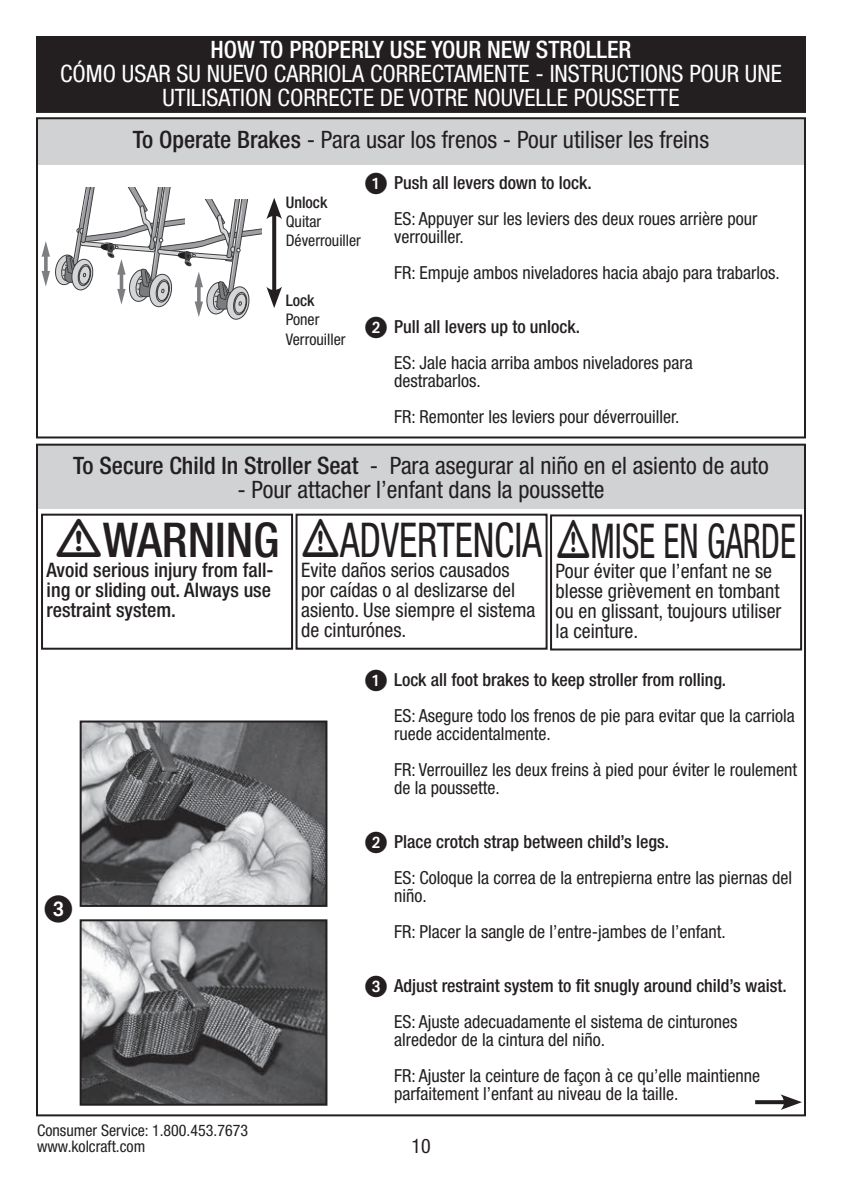
<style>
.page{position:relative;width:842px;height:1191px;background:#fff}
.page>*{position:absolute;margin:0;border:0;box-sizing:border-box;transform-origin:0 0}
.t1{font:condensed 48px "Helvetica Neue";color:#231f20;scale:.81 1}
.t2{font:condensed 48px "Helvetica Neue";color:#231f20;scale:.72 1}
.t3{font:500 condensed 48px "Helvetica Neue";color:#231f20}
.t4{font:condensed 24px "Helvetica Neue";color:#231f20}
.t5{font:condensed 24px/24px "Helvetica Neue";color:#fff;text-align:center}
.t6{font:500 condensed 24px "Helvetica Neue";color:#fff}
.t7{font:condensed 20px/20px "Helvetica Neue";color:#231f20}
.t8{font:500 condensed 20px/20px "Helvetica Neue";color:#231f20}
.t9{font:condensed 18px/18px "Helvetica Neue";color:#231f20}
.t10{font:500 condensed 18px "Helvetica Neue";color:#231f20}
.t11{font:condensed 16px/19.2px "Helvetica Neue";color:#231f20}
.t12{font:500 condensed 16px "Helvetica Neue";color:#231f20}
.s1{font-weight:500}
</style>
<div class="page">
<div style="left:37px;top:118px;width:768px;height:46px;background:#d1d2d4"></div>
<div style="left:37px;top:37px;width:768px;height:75px;background:#231f20"></div>
<div style="left:36px;top:36px;width:770px;height:77px;border:2px solid #231f20"></div>
<div style="left:36px;top:117px;width:770px;height:321px;border:2px solid #231f20"></div>
<div style="left:37px;top:444px;width:768px;height:65px;background:#d1d2d4"></div>
<svg style="left:755px;top:1100px;width:25px;height:4px"></svg>
<svg style="left:780px;top:1094px;width:22px;height:16px"></svg>
<img style="left:83px;top:922px;width:241px;height:180px">
<div style="left:80px;top:919px;width:247px;height:186px;border:2px solid #231f20"></div>
<img style="left:83px;top:723px;width:241px;height:181px">
<div style="left:80px;top:720px;width:247px;height:187px;border:2px solid #231f20"></div>
<svg style="left:42px;top:187px;width:240px;height:133px"></svg>
<div style="left:41px;top:513px;width:252px;height:136px;border:2px solid #231f20"></div>
<div style="left:295px;top:513px;width:252px;height:136px;border:2px solid #231f20"></div>
<div style="left:550px;top:514px;width:252px;height:136px;border:2px solid #231f20"></div>
<h2 class="t6" style="left:210px;top:35px;width:422px">HOW TO PROPERLY USE YOUR NEW STROLLER</h2>
<h2 class="t5" style="left:60px;top:61px;width:723px">CÓMO USAR SU NUEVO CARRIOLA CORRECTAMENTE - INSTRUCTIONS POUR UNE<br>UTILISATION CORRECTE DE VOTRE NOUVELLE POUSSETTE</h2>
<h2 class="t4" style="left:133px;top:125px;width:578px"><span class="s1">To Operate Brakes</span> - Para usar los frenos - Pour utiliser les freins</h2>
<p class="t12" style="left:286px;top:193px;width:43px">Unlock</p>
<p class="t11" style="left:286px;top:212px;width:77px">Quitar<br>Déverrouiller</p>
<p class="t12" style="left:286px;top:291px;width:30px">Lock</p>
<p class="t11" style="left:286px;top:310px;width:61px">Poner<br>Verrouiller</p>
<p class="t10" style="left:394px;top:172px;width:199px">Push all levers down to lock.</p>
<p class="t9" style="left:394px;top:209px;width:365px">ES: Appuyer sur les leviers des deux roues arrière pour verrouiller.</p>
<p class="t9" style="left:394px;top:263px;width:387px">FR: Empuje ambos niveladores hacia abajo para trabarlos.</p>
<p class="t10" style="left:394px;top:316px;width:188px">Pull all levers up to unlock.</p>
<p class="t9" style="left:394px;top:353px;width:300px">ES: Jale hacia arriba ambos niveladores para destrabarlos.</p>
<p class="t9" style="left:394px;top:407px;width:287px">FR: Remonter les leviers pour déverrouiller.</p>
<h2 class="t4" style="left:73px;top:452px;width:697px"><span class="s1">To Secure Child In Stroller Seat</span> - Para asegurar al niño en el asiento de auto</h2>
<h2 class="t4" style="left:237px;top:476px;width:369px">- Pour attacher l’enfant dans la poussette</h2>
<h1 class="t3" style="left:103px;top:511px;width:178px">WARNING</h1>
<p class="t8" style="left:47px;top:559px;width:228px">Avoid serious injury from fall&shy;ing or sliding out. Always use restraint system.</p>
<p class="t11" style="left:37px;top:1122px;width:212px;line-height:16px">Consumer Service: 1.800.453.7673 www.kolcraft.com</p>
<h1 class="t1" style="left:340px;top:512px;width:250px">ADVERTENCIA</h1>
<p class="t7" style="left:301px;top:560px;width:236px">Evite daños serios causados por caídas o al deslizarse del asiento. Use siempre el sistema de cinturónes.</p>
<h1 class="t2" style="left:591px;top:513px;width:287px">MISE EN GARDE</h1>
<p class="t7" style="left:556px;top:560px;width:227px">Pour éviter que l’enfant ne se blesse grièvement en tombant ou en glissant, toujours utiliser la ceinture.</p>
<p class="t10" style="left:394px;top:668px;width:334px">Lock all foot brakes to keep stroller from rolling.</p>
<p class="t9" style="left:394px;top:706px;width:402px">ES: Asegure todo los frenos de pie para evitar que la carriola ruede accidentalmente.</p>
<p class="t9" style="left:394px;top:760px;width:405px">FR: Verrouillez les deux freins à pied pour éviter le roulement de la poussette.</p>
<p class="t10" style="left:394px;top:830px;width:277px">Place crotch strap between child’s legs.</p>
<p class="t9" style="left:394px;top:868px;width:400px">ES: Coloque la correa de la entrepierna entre las piernas del niño.</p>
<p class="t9" style="left:394px;top:922px;width:333px">FR: Placer la sangle de l’entre-jambes de l’enfant.</p>
<p class="t10" style="left:394px;top:974px;width:394px">Adjust restraint system to fit snugly around child’s waist.</p>
<p class="t9" style="left:394px;top:1012px;width:345px">ES: Ajuste adecuadamente el sistema de cinturones alrededor de la cintura del niño.</p>
<p class="t9" style="left:394px;top:1066px;width:368px">FR: Ajuster la ceinture de façon à ce qu’elle maintienne parfaitement l’enfant au niveau de la taille.</p>
<p class="t7" style="left:411px;top:1136px;width:21px">10</p>
</div>
